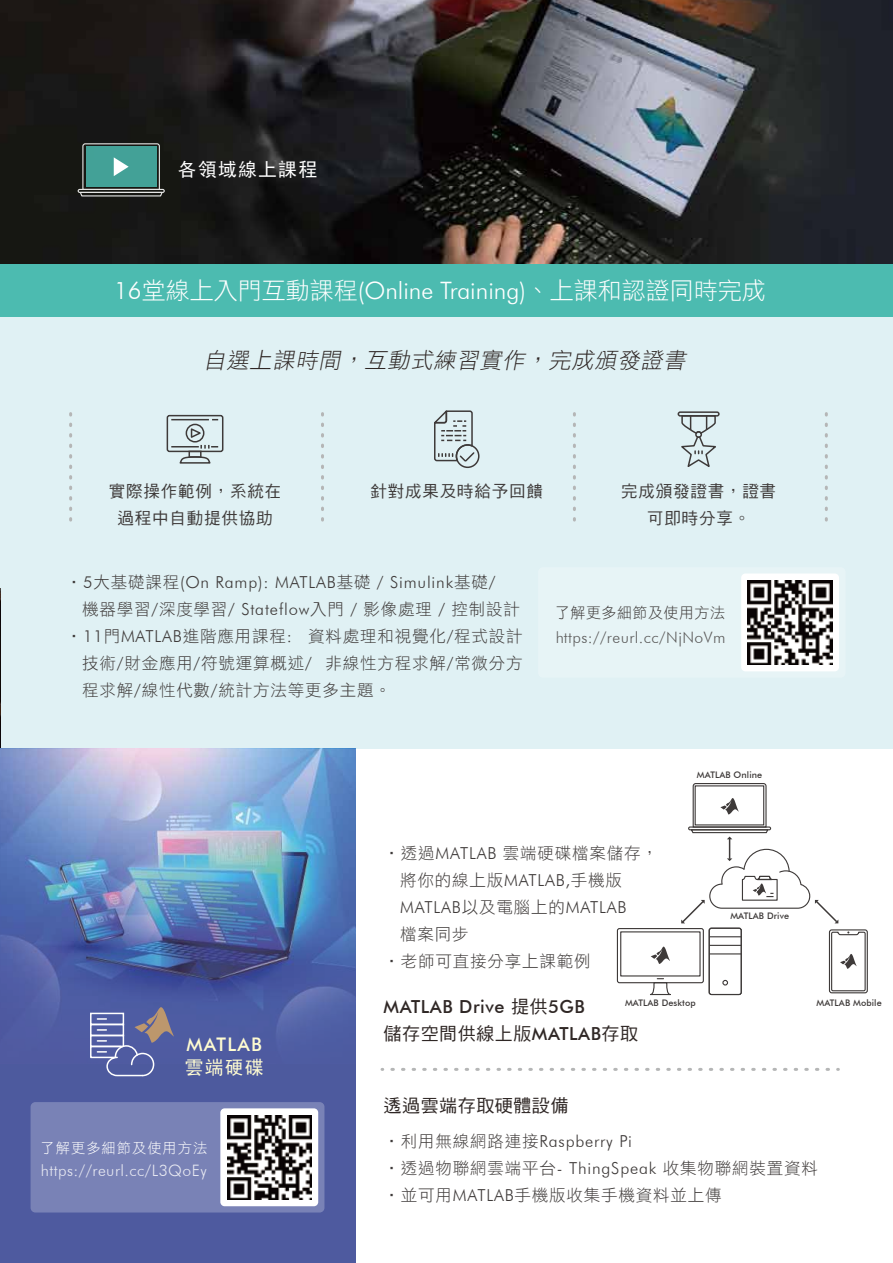
<style>
.page{position:relative;width:893px;height:1263px;background:#fff}
.page>*{position:absolute;margin:0;border:0;box-sizing:border-box;transform-origin:0 0}
.t1{font:24px "DF Hei Std W3";color:#fff}
.t2{font:italic 22.05px "DF Hei Std W3";color:#2f2725}
.t3{font:18.75px "Sim Hei";letter-spacing:.07em;color:#fff}
.t4{font:500 18.75px "Futura BT";letter-spacing:.07em;color:#fffcd1}
.t5{font:18.75px "Sim Hei";color:#fffcd1}
.t6{font:18px "DF Hei Std W5";letter-spacing:.03em;color:#2f2725}
.t7{font:500 18px "Futura BT";letter-spacing:.03em;color:#2f2725}
.t8{font:16.5px/27px "DF Hei Std W3";letter-spacing:.05em;color:#3e3a39}
.t9{font:300 16.5px "Futura BT";letter-spacing:.05em;color:#3e3a39}
.t10{font:16.5px/27px "DF Hei Std W5";letter-spacing:.05em;color:#3e3a39;text-align:center}
.t11{font:300 15.75px "Futura BT";letter-spacing:.03em;color:#3e3a39}
.t12{font:300 15.75px "Futura BT";letter-spacing:.03em;color:#fff}
.t13{font:15px "DF Hei Std W3";letter-spacing:.035em;color:#3e3a39}
.t14{font:14.25px "DF Hei Std W3";letter-spacing:.07em;color:#fff}
.t15{font:500 9px "Futura BT";letter-spacing:.01em;color:#3e3a39}
.s1{font-family:"Futura BT";font-weight:300}
.s2{font-family:"DF Hei Std W3";font-weight:400}
.s3{font-family:"DF Hei Std W5";font-weight:400}
.s4{font-family:"Futura BT";font-weight:500}
</style>
<div class="page">
<div style="left:0;top:0;width:893px;height:749px;background:#e0f1f4"></div>
<hr style="left:0;top:589px;width:1px;height:674px;background:#41394f">
<img style="left:0;top:0;width:893px;height:265px">
<img style="left:0;top:749px;width:355px;height:514px">
<div style="left:31px;top:1102px;width:293px;height:110px;background:#7982b6;border-radius:5px"></div>
<div style="left:538px;top:567px;width:307px;height:111px;background:#e7f4f6;border-radius:5px"></div>
<div style="left:0;top:265px;width:893px;height:52px;background:#4cbbb0"></div>
<svg style="left:392px;top:1068px;width:447px;height:3px"></svg>
<div style="left:78px;top:189px;width:87px;height:4px;border:1px solid #e6e6e5"></div>
<svg style="left:79px;top:143px;width:85px;height:54px;background:#4e8780"></svg>
<svg style="left:89px;top:1007px;width:85px;height:70px;background:#6b72a6"></svg>
<svg style="left:321px;top:414px;width:3px;height:108px"></svg>
<svg style="left:825px;top:414px;width:3px;height:108px"></svg>
<svg style="left:573px;top:414px;width:3px;height:108px"></svg>
<svg style="left:69px;top:414px;width:3px;height:108px"></svg>
<div style="left:167px;top:415px;width:56px;height:37px;border:2px solid #3e3a39;border-radius:2px"></div>
<hr style="left:171px;top:419px;width:38px;height:1px;background:#3e3a39">
<svg style="left:171px;top:445px;width:47px;height:19px"></svg>
<div style="left:186px;top:424px;width:18px;height:18px;border:2px solid #3e3a39;border-radius:50%"></div>
<svg style="left:190px;top:427px;width:14px;height:12px"></svg>
<div style="left:456px;top:444px;width:23px;height:24px;border:2px solid #3e3a39;border-radius:50%"></div>
<svg style="left:434px;top:410px;width:42px;height:53px"></svg>
<div style="left:678px;top:411px;width:42px;height:6px;border:2px solid #3e3a39;border-radius:2px"></div>
<svg style="left:678px;top:414px;width:39px;height:53px"></svg>
<div style="left:709px;top:928px;width:33px;height:67px;border:1px solid #3e3a39;border-radius:2px"></div>
<div style="left:617px;top:928px;width:87px;height:55px;border:1px solid #3e3a39;border-radius:2px"></div>
<svg style="left:649px;top:978px;width:22px;height:18px"></svg>
<hr style="left:709px;top:936px;width:32px;height:1px;background:#3e3a39">
<hr style="left:709px;top:945px;width:32px;height:1px;background:#3e3a39">
<hr style="left:709px;top:953px;width:32px;height:1px;background:#3e3a39">
<div style="left:829px;top:929px;width:39px;height:64px;border:1px solid #3e3a39;border-radius:2px"></div>
<svg style="left:651px;top:946px;width:19px;height:18px"></svg>
<svg style="left:722px;top:980px;width:6px;height:5px"></svg>
<svg style="left:830px;top:931px;width:36px;height:61px"></svg>
<svg style="left:681px;top:783px;width:158px;height:141px"></svg>
<div style="left:220px;top:1108px;width:98px;height:98px;background:#fff;border-radius:4px"></div>
<div style="left:741px;top:573px;width:98px;height:98px;background:#fff;border-radius:4px"></div>
<img style="left:227px;top:1115px;width:85px;height:85px">
<img style="left:748px;top:580px;width:85px;height:85px">
<p class="t3" style="left:178px;top:160px;width:141px">各領域線上課程</p>
<h1 class="t1" style="left:114px;top:277px;width:653px"><span class="s1">16</span>堂線上入門互動課程<span class="s1">(Online Training)</span>、上課和認證同時完成</h1>
<h2 class="t2" style="left:203px;top:348px;width:488px">自選上課時間，互動式練習實作，完成頒發證書</h2>
<p class="t10" style="left:109px;top:477px;width:174px">實際操作範例，系統在過程中自動提供協助</p>
<p class="t10" style="left:371px;top:477px;width:174px">針對成果及時給予回饋</p>
<p class="t10" style="left:621px;top:477px;width:157px">完成頒發證書，證書可即時分享。</p>
<p class="t9" style="left:66px;top:572px;width:431px"><span class="s2">‧</span>5<span class="s2">大基礎課程</span>(On Ramp): MATLAB<span class="s2">基礎</span> / Simulink<span class="s2">基礎</span>/</p>
<p class="t8" style="left:82px;top:595px;width:439px">機器學習<span class="s1">/</span>深度學習<span class="s1">/ Stateflow</span>入門 <span class="s1">/</span> 影像處理 <span class="s1">/</span> 控制設計</p>
<p class="t8" style="left:66px;top:622px;width:459px">‧<span class="s1">11</span>門<span class="s1">MATLAB</span>進階應用課程<span class="s1">:</span> 資料處理和視覺化<span class="s1">/</span>程式設計</p>
<p class="t8" style="left:82px;top:649px;width:442px">技術<span class="s1">/</span>財金應用<span class="s1">/</span>符號運算概述<span class="s1">/</span> 非線性方程求解<span class="s1">/</span>常微分方</p>
<p class="t8" style="left:82px;top:676px;width:310px">程求解<span class="s1">/</span>線性代數<span class="s1">/</span>統計方法等更多主題。</p>
<p class="t13" style="left:555px;top:605px;width:172px">了解更多細節及使用方法</p>
<p class="t11" style="left:555px;top:628px;width:172px">https://reurl.cc/NjNoVm</p>
<p class="t15" style="left:697px;top:769px;width:67px">MATLAB Online</p>
<p class="t4" style="left:186px;top:1033px;width:77px">MATLAB</p>
<p class="t5" style="left:185px;top:1058px;width:80px">雲端硬碟</p>
<p class="t14" style="left:41px;top:1140px;width:168px">了解更多細節及使用方法</p>
<p class="t12" style="left:41px;top:1161px;width:168px">https://reurl.cc/L3QoEy</p>
<p class="t8" style="left:400px;top:839px;width:259px;text-indent:-16px">‧透過<span class="s1">MATLAB</span> 雲端硬碟檔案儲存，將你的線上版<span class="s1">MATLAB,</span>手機版</p>
<p class="t9" style="left:400px;top:897px;width:228px">MATLAB<span class="s2">以及電腦上的</span>MATLAB</p>
<p class="t8" style="left:384px;top:920px;width:209px;text-indent:16px">檔案同步<br>‧老師可直接分享上課範例</p>
<p class="t7" style="left:384px;top:995px;width:203px">MATLAB Drive <span class="s3">提供</span>5GB</p>
<p class="t6" style="left:384px;top:1023px;width:256px">儲存空間供線上版<span class="s4">MATLAB</span>存取</p>
<p class="t15" style="left:730px;top:910px;width:60px">MATLAB Drive</p>
<p class="t15" style="left:625px;top:997px;width:72px">MATLAB Desktop</p>
<p class="t15" style="left:816px;top:997px;width:67px">MATLAB Mobile</p>
<p class="t6" style="left:384px;top:1096px;width:186px">透過雲端存取硬體設備</p>
<p class="t9" style="left:384px;top:1131px;width:250px"><span class="s2">‧利用無線網路連接</span>Raspberry Pi</p>
<p class="t8" style="left:384px;top:1154px;width:436px">‧透過物聯網雲端平台<span class="s1">- ThingSpeak</span> 收集物聯網裝置資料‧並可用<span class="s1">MATLAB</span>手機版收集手機資料並上傳</p>
</div>
